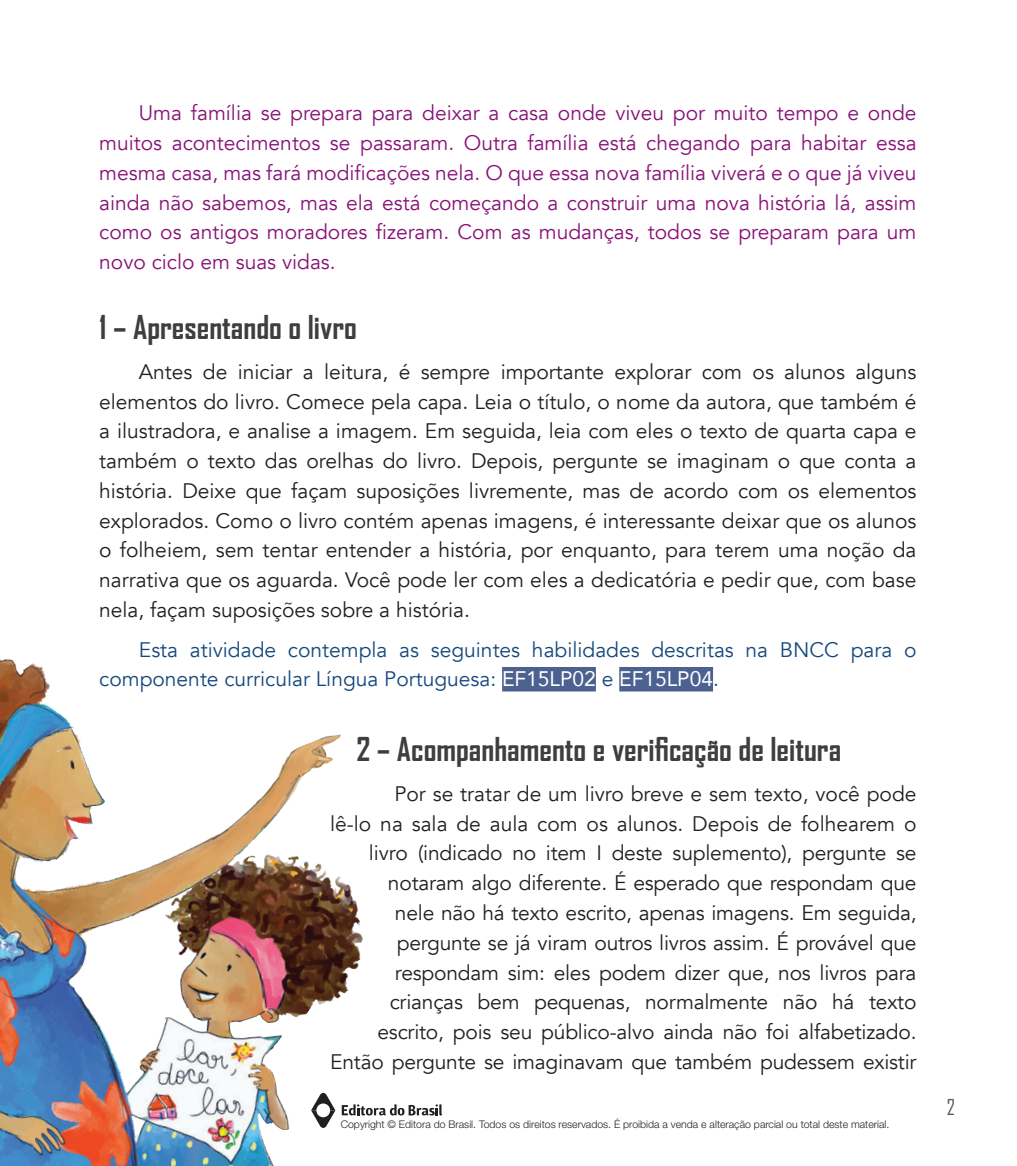
<style>
.page{position:relative;width:1017px;height:1166px;background:#fff}
.page>*{position:absolute;margin:0;border:0;box-sizing:border-box;transform-origin:0 0}
.t1{font:700 31.5px "Agency FB";color:#3e3e3f}
.t2{font:21px/29.8px "Avenir";letter-spacing:-.01em;color:#231f20;text-align:justify}
.t3{font:21px/29.8px "Avenir";color:#881277;text-align:justify}
.t4{font:21px/29.8px "Avenir";color:#16497d}
.t5{font:21px "Agency FB";color:#57585a}
.t6{font:300 10.5px "Helvetica Neue LT Std";color:#231f20}
.s1{color:#fff}
</style>
<div class="page">
<img style="left:0;top:658px;width:365px;height:508px">
<div style="left:502px;top:667px;width:94px;height:24px;background:#4b6190"></div>
<div style="left:619px;top:667px;width:94px;height:24px;background:#4b6190"></div>
<svg style="left:342px;top:1104px;width:100px;height:11px"></svg>
<svg style="left:311px;top:1093px;width:24px;height:35px"></svg>
<p class="t3" style="left:99px;top:98px;width:819px;text-indent:40px">Uma família se prepara para deixar a casa onde viveu por muito tempo e onde muitos acontecimentos se passaram. Outra família está chegando para habitar essa mesma casa, mas fará modificações nela. O que essa nova família viverá e o que já viveu ainda não sabemos, mas ela está começando a construir uma nova história lá, assim como os antigos moradores fizeram. Com as mudanças, todos se preparam para um novo ciclo em suas vidas.</p>
<h1 class="t1" style="left:99px;top:308px;width:259px">1 – Apresentando o livro</h1>
<p class="t2" style="left:99px;top:357px;width:819px;text-indent:40px">Antes de iniciar a leitura, é sempre importante explorar com os alunos alguns elementos do livro. Comece pela capa. Leia o título, o nome da autora, que também é a ilustradora, e analise a imagem. Em seguida, leia com eles o texto de quarta capa e também o texto das orelhas do livro. Depois, pergunte se imaginam o que conta a história. Deixe que façam suposições livremente, mas de acordo com os elementos explorados. Como o livro contém apenas imagens, é interessante deixar que os alunos o folheiem, sem tentar entender a história, por enquanto, para terem uma noção da narrativa que os aguarda. Você pode ler com eles a dedicatória e pedir que, com base nela, façam suposições sobre a história.</p>
<p class="t4" style="left:99px;top:635px;width:819px;text-indent:40px">Esta atividade contempla as seguintes habilidades descritas na BNCC para o componente curricular Língua Portuguesa: <span class="s1">EF15LP02</span> e <span class="s1">EF15LP04</span>.</p>
<h1 class="t1" style="left:356px;top:730px;width:486px">2 – Acompanhamento e verificação de leitura</h1>
<p class="t2" style="left:330px;top:779px;width:588px;text-align:right">Por se tratar de um livro breve e sem texto, você pode<br>lê-lo na sala de aula com os alunos. Depois de folhearem o livro (indicado no item I deste suplemento), pergunte se notaram algo diferente. É esperado que respondam que<br>nele não há texto escrito, apenas imagens. Em seguida, pergunte se já viram outros livros assim. É provável que respondam sim: eles podem dizer que, nos livros para crianças bem pequenas, normalmente não há texto escrito, pois seu público-alvo ainda não foi alfabetizado.<br>Então pergunte se imaginavam que também pudessem existir</p>
<p class="t6" style="left:341px;top:1118px;width:550px">Copyright © Editora do Brasil. Todos os direitos reservados. É proibida a venda e alteração parcial ou total deste material.</p>
<p class="t5" style="left:947px;top:1094px;width:10px">2</p>
</div>
